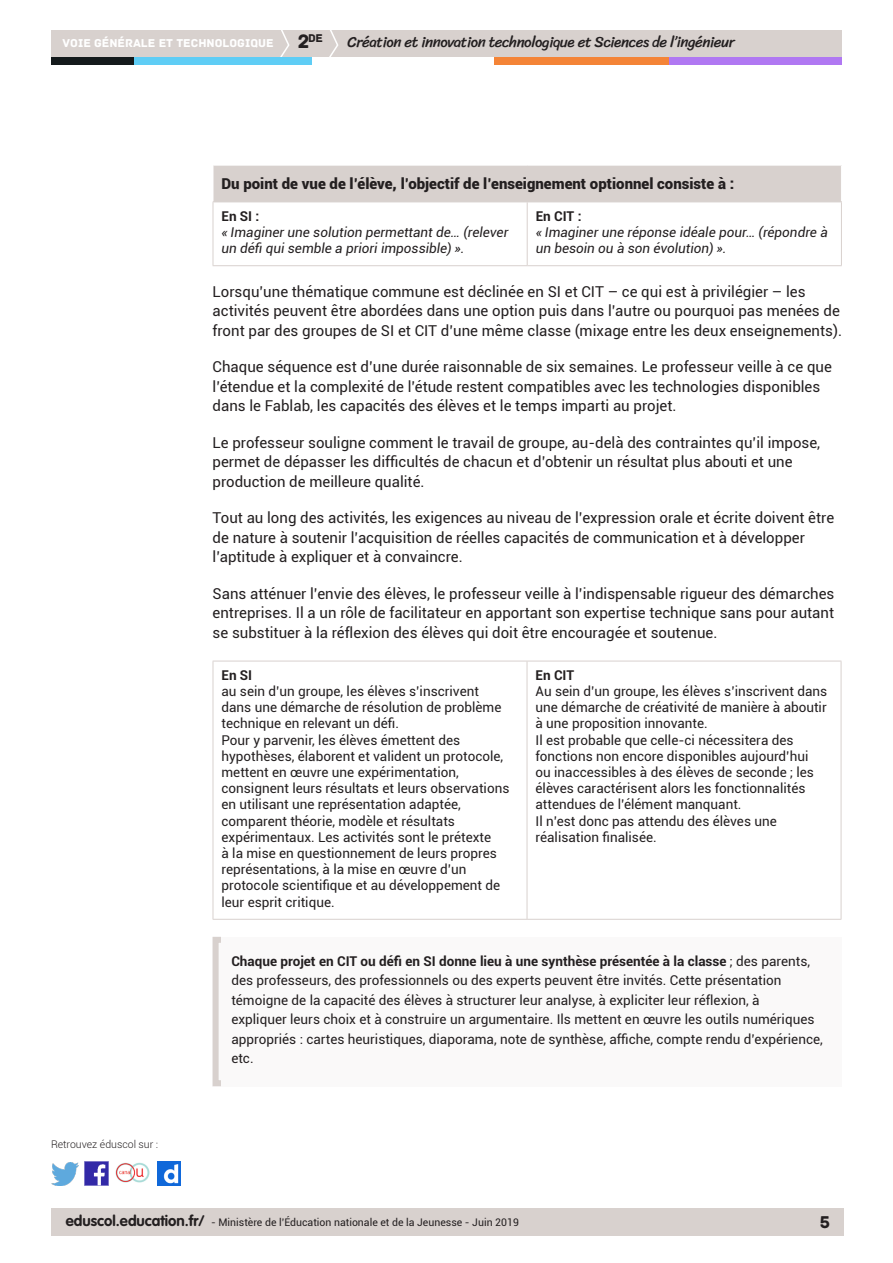
<style>
.page{position:relative;width:893px;height:1263px;background:#fff}
.page>*{position:absolute;margin:0;border:0;box-sizing:border-box;transform-origin:0 0}
.t1{font:18px "Archive";color:#231f20}
.Texte_courant{font:15px/19.5px "Roboto";color:#231f20}
.Entête_L1{font:900 15px "Roboto";color:#231f20}
.t2{font:15px "Sriracha";letter-spacing:-.03em;color:#231f20}
.Corps{font:13.5px/16.2px "Roboto";color:#231f20}
._08_txt_encadré{font:13.5px/19.5px "Roboto";color:#231f20}
.Corps-2{font:italic 13.5px/16.2px "Roboto";color:#231f20}
.Corps-3{font:700 13.5px "Roboto";color:#231f20}
.t3{font:12px "Archive";color:#fff}
.t4{font:11.85px "Archive";color:#231f20}
.t5{font:10.5px "Roboto";color:#231f20}
.t6{font:300 10.5px "Roboto";color:#231f20}
.s1{font-size:20.4px}
.s2{font-weight:700}
.s3{font-family:"VAG Rounded Std";font-weight:700;font-size:15px}
</style>
<div class="page">
<div style="left:51px;top:1209px;width:792px;height:27px;background:#d8d1ce"></div>
<img style="left:85px;top:1162px;width:23px;height:23px">
<img style="left:51px;top:1163px;width:28px;height:22px">
<img style="left:158px;top:1162px;width:22px;height:23px">
<img style="left:115px;top:1162px;width:35px;height:21px">
<div style="left:51px;top:30px;width:791px;height:27px;background:#d8d1ce"></div>
<svg style="left:280px;top:30px;width:10px;height:27px"></svg>
<svg style="left:329px;top:30px;width:9px;height:27px"></svg>
<div style="left:133px;top:57px;width:179px;height:8px;background:#5fcdf5"></div>
<div style="left:51px;top:57px;width:82px;height:8px;background:#141a1c"></div>
<div style="left:667px;top:57px;width:175px;height:8px;background:#b078f2"></div>
<div style="left:494px;top:57px;width:175px;height:8px;background:#f48437"></div>
<div style="left:213px;top:165px;width:628px;height:37px;background:#d8d1ce"></div>
<hr style="left:527px;top:202px;width:1px;height:63px;background:#d8d1ce">
<hr style="left:213px;top:202px;width:1px;height:63px;background:#d8d1ce">
<hr style="left:841px;top:202px;width:1px;height:63px;background:#d8d1ce">
<hr style="left:213px;top:265px;width:314px;height:1px;background:#d8d1ce">
<hr style="left:527px;top:265px;width:315px;height:1px;background:#d8d1ce">
<hr style="left:213px;top:165px;width:314px;height:1px;background:#fff">
<hr style="left:213px;top:166px;width:1px;height:36px;background:#fff">
<hr style="left:527px;top:165px;width:315px;height:1px;background:#fff">
<hr style="left:213px;top:202px;width:314px;height:1px;background:#d8d1ce">
<hr style="left:527px;top:202px;width:315px;height:1px;background:#d8d1ce">
<svg style="left:214px;top:662px;width:627px;height:257px"></svg>
<hr style="left:527px;top:661px;width:1px;height:258px;background:#d8d1ce">
<hr style="left:213px;top:661px;width:314px;height:1px;background:#d8d1ce">
<hr style="left:213px;top:661px;width:1px;height:258px;background:#d8d1ce">
<hr style="left:527px;top:661px;width:314px;height:1px;background:#d8d1ce">
<hr style="left:841px;top:661px;width:1px;height:258px;background:#d8d1ce">
<hr style="left:213px;top:919px;width:314px;height:1px;background:#d8d1ce">
<hr style="left:527px;top:919px;width:314px;height:1px;background:#d8d1ce">
<div style="left:213px;top:937px;width:629px;height:149px;background:#faf9f9"></div>
<p class="t4" style="left:298px;top:31px;width:27px"><span class="s1">2</span>de</p>
<p class="t3" style="left:63px;top:36px;width:212px">VOIE GÉNÉRALE ET TECHNOLOGIQUE</p>
<p class="t2" style="left:348px;top:33px;width:389px">Création et innovation technologique et Sciences de l’ingénieur</p>
<p class="Entête_L1" style="left:221px;top:173px;width:514px">Du point de vue de l’élève, l’objectif de l’enseignement optionnel consiste à :</p>
<p class="Corps-3" style="left:221px;top:206px;width:39px">En SI :</p>
<p class="Corps-2" style="left:221px;top:223px;width:288px">« Imaginer une solution permettant de… (relever un défi qui semble a priori impossible) ».</p>
<p class="Corps-3" style="left:536px;top:206px;width:47px">En CIT :</p>
<p class="Corps-2" style="left:536px;top:223px;width:294px">« Imaginer une réponse idéale pour… (répondre à un besoin ou à son évolution) ».</p>
<p class="Texte_courant" style="left:213px;top:281px;width:631px">Lorsqu’une thématique commune est déclinée en SI et CIT – ce qui est à privilégier – les activités peuvent être abordées dans une option puis dans l’autre ou pourquoi pas menées de front par des groupes de SI et CIT d’une même classe (mixage entre les deux enseignements).</p>
<p class="Texte_courant" style="left:213px;top:356px;width:621px">Chaque séquence est d’une durée raisonnable de six semaines. Le professeur veille à ce que l’étendue et la complexité de l’étude restent compatibles avec les technologies disponibles dans le Fablab, les capacités des élèves et le temps imparti au projet.</p>
<p class="Texte_courant" style="left:213px;top:432px;width:609px">Le professeur souligne comment le travail de groupe, au-delà des contraintes qu’il impose, permet de dépasser les difficultés de chacun et d’obtenir un résultat plus abouti et une production de meilleure qualité.</p>
<p class="Texte_courant" style="left:213px;top:507px;width:623px">Tout au long des activités, les exigences au niveau de l’expression orale et écrite doivent être de nature à soutenir l’acquisition de réelles capacités de communication et à développer l’aptitude à expliquer et à convaincre.</p>
<p class="Texte_courant" style="left:213px;top:583px;width:623px;text-align:justify">Sans atténuer l’envie des élèves, le professeur veille à l’indispensable rigueur des démarches entreprises. Il a un rôle de facilitateur en apportant son expertise technique sans pour autant se substituer à la réflexion des élèves qui doit être encouragée et soutenue.</p>
<p class="Corps-3" style="left:221px;top:665px;width:32px">En SI</p>
<p class="Corps" style="left:221px;top:682px;width:281px">au sein d’un groupe, les élèves s’inscrivent dans une démarche de résolution de problème technique en relevant un défi.</p>
<p class="Corps" style="left:221px;top:731px;width:289px">Pour y parvenir, les élèves émettent des hypothèses, élaborent et valident un protocole, mettent en œuvre une expérimentation, consignent leurs résultats et leurs observations en utilisant une représentation adaptée, comparent théorie, modèle et résultats expérimentaux. Les activités sont le prétexte<br>à la mise en questionnement de leurs propres représentations, à la mise en œuvre d’un protocole scientifique et au développement de leur esprit critique.</p>
<p class="Corps-3" style="left:535px;top:665px;width:40px">En CIT</p>
<p class="Corps" style="left:535px;top:682px;width:293px;text-align:justify">Au sein d’un groupe, les élèves s’inscrivent dans une démarche de créativité de manière à aboutir à une proposition innovante.</p>
<p class="Corps" style="left:535px;top:731px;width:280px">Il est probable que celle-ci nécessitera des fonctions non encore disponibles aujourd’hui ou inaccessibles à des élèves de seconde ; les élèves caractérisent alors les fonctionnalités attendues de l’élément manquant.</p>
<p class="Corps" style="left:535px;top:812px;width:243px">Il n’est donc pas attendu des élèves une réalisation finalisée.</p>
<p class="t6" style="left:51px;top:1137px;width:109px">Retrouvez éduscol sur :</p>
<p class="_08_txt_encadré" style="left:231px;top:951px;width:593px"><span class="s2">Chaque projet en CIT ou défi en SI donne lieu à une synthèse présentée à la classe</span> ; des parents, des professeurs, des professionnels ou des experts peuvent être invités. Cette présentation témoigne de la capacité des élèves à structurer leur analyse, à expliciter leur réflexion, à<br>expliquer leurs choix et à construire un argumentaire. Ils mettent en œuvre les outils numériques appropriés : cartes heuristiques, diaporama, note de synthèse, affiche, compte rendu d’expérience, etc.</p>
<p class="t5" style="left:66px;top:1215px;width:454px"><span class="s3">eduscol.education.fr/</span> - Ministère de l’Éducation nationale et de la Jeunesse - Juin 2019</p>
<p class="t1" style="left:820px;top:1211px;width:12px">5</p>
</div>
